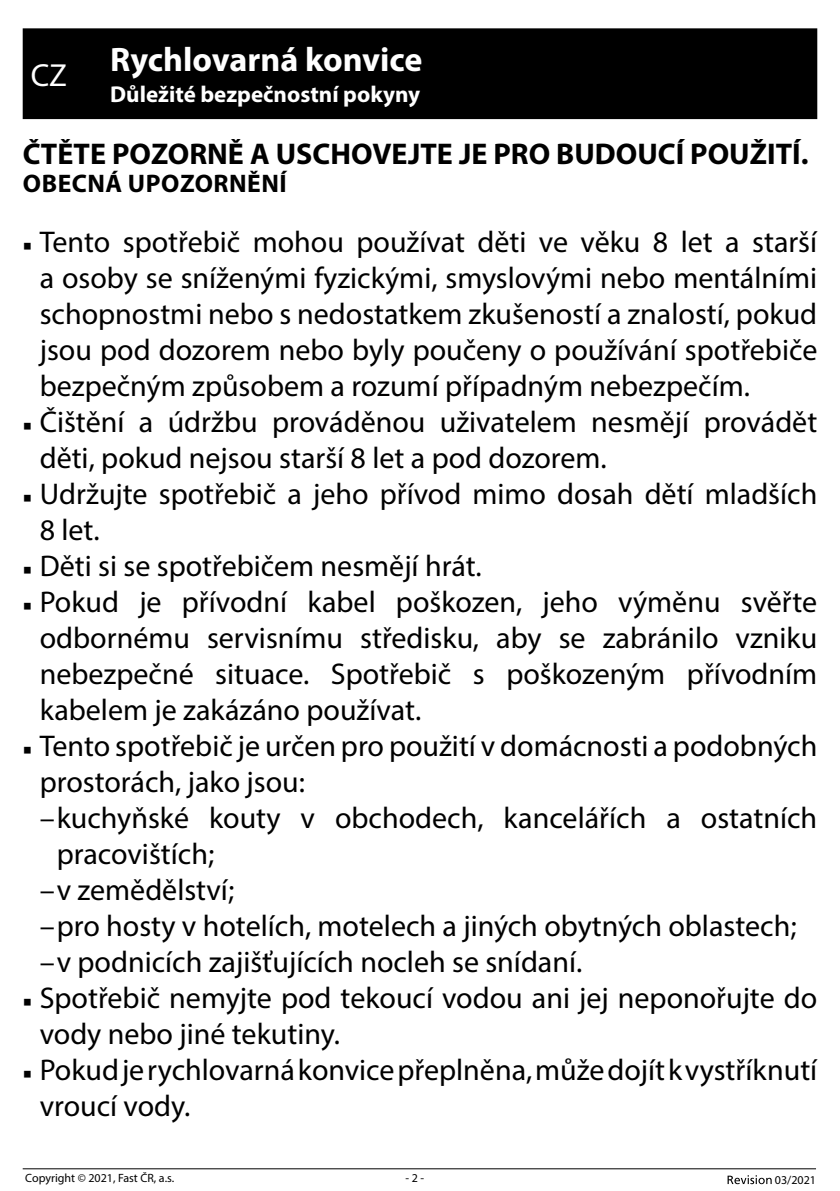
<style>
.page{position:relative;width:840px;height:1191px;background:#fff}
.page>*{position:absolute;margin:0;border:0;box-sizing:border-box;transform-origin:0 0}
.t1{font:700 34px "Myriad Pro";color:#fff}
.t2{font:32px "Myriad Pro";color:#fff}
.t3{font:30px/36px "Myriad Pro";color:#000}
.t4{font:700 30px "Myriad Pro";color:#000}
.t5{font:700 25.4px "Myriad Pro";letter-spacing:.02em;color:#000}
.t6{font:700 23px "Myriad Pro";color:#fff}
.t7{font:12px "Myriad Pro";color:#000}
.s1{font-family:"Minion Pro";font-size:23px}
</style>
<div class="page">
<hr style="left:23px;top:1168px;width:792px;height:1px;background:#000">
<svg style="left:727px;top:1175px;width:44px;height:9px"></svg>
<div style="left:23px;top:28px;width:793px;height:91px;background:#000"></div>
<p class="t1" style="left:110px;top:37px;width:313px">Rychlovarná konvice</p>
<p class="t6" style="left:110px;top:79px;width:311px">Důležité bezpečnostní pokyny</p>
<p class="t4" style="left:23px;top:134px;width:786px">ČTĚTE POZORNĚ A USCHOVEJTE JE PRO BUDOUCÍ POUŽITÍ.</p>
<p class="t5" style="left:23px;top:167px;width:265px">OBECNÁ UPOZORNĚNÍ</p>
<p class="t3" style="left:40px;top:223px;width:778px;text-align:justify;text-indent:-17px"><span class="s1">■</span> Tento spotřebič mohou používat děti ve věku 8 let a starší a osoby se sníženými fyzickými, smyslovými nebo mentálními schopnostmi nebo s nedostatkem zkušeností a znalostí, pokud jsou pod dozorem nebo byly poučeny o používání spotřebiče bezpečným způsobem a rozumí případným nebezpečím.</p>
<p class="t3" style="left:40px;top:403px;width:778px;text-indent:-17px"><span class="s1">■</span> Čištění a údržbu prováděnou uživatelem nesmějí provádět děti, pokud nejsou starší 8 let a pod dozorem.</p>
<p class="t3" style="left:40px;top:475px;width:778px;text-indent:-17px"><span class="s1">■</span> Udržujte spotřebič a jeho přívod mimo dosah dětí mladších<br>8 let.</p>
<p class="t3" style="left:23px;top:547px;width:460px"><span class="s1">■</span> Děti si se spotřebičem nesmějí hrát.</p>
<p class="t3" style="left:40px;top:583px;width:778px;text-align:justify;text-indent:-17px"><span class="s1">■</span> Pokud je přívodní kabel poškozen, jeho výměnu svěřte odbornému servisnímu středisku, aby se zabránilo vzniku nebezpečné situace. Spotřebič s poškozeným přívodním kabelem je zakázáno používat.</p>
<p class="t3" style="left:23px;top:727px;width:795px"><span class="s1">■</span> Tento spotřebič je určen pro použití v domácnosti a podobných</p>
<p class="t3" style="left:40px;top:763px;width:266px">prostorách, jako jsou:</p>
<p class="t3" style="left:40px;top:799px;width:778px">–kuchyňské kouty v obchodech, kancelářích a ostatních</p>
<p class="t3" style="left:57px;top:835px;width:159px">pracovištích;</p>
<p class="t3" style="left:40px;top:871px;width:196px">–v zemědělství;</p>
<p class="t3" style="left:40px;top:907px;width:758px">–pro hosty v hotelích, motelech a jiných obytných oblastech;</p>
<p class="t3" style="left:40px;top:943px;width:544px">–v podnicích zajišťujících nocleh se snídaní.</p>
<p class="t3" style="left:40px;top:979px;width:778px;text-indent:-17px"><span class="s1">■</span> Spotřebič nemyjte pod tekoucí vodou ani jej neponořujte do vody nebo jiné tekutiny.</p>
<p class="t3" style="left:40px;top:1051px;width:778px;text-indent:-17px"><span class="s1">■</span> Pokud je rychlovarná konvice přeplněna, může dojít k vystříknutí vroucí vody.</p>
<p class="t2" style="left:31px;top:55px;width:38px">CZ</p>
<p class="t7" style="left:25px;top:1170px;width:150px">Copyright © 2021, Fast ČR, a.s.</p>
<p class="t7" style="left:405px;top:1170px;width:20px">- 2 -</p>
<p class="t7" style="left:774px;top:1172px;width:43px">03/2021</p>
</div>
